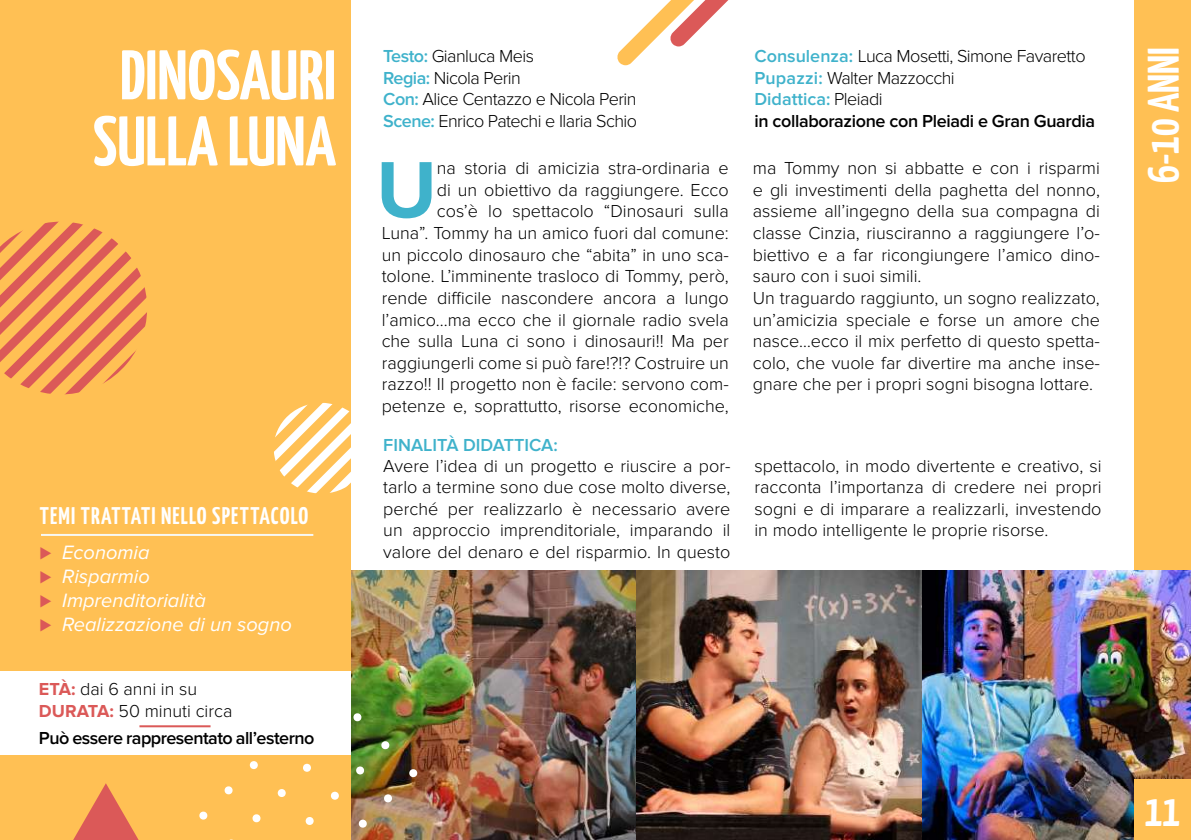
<style>
.page{position:relative;width:1191px;height:840px;background:#fff}
.page>*{position:absolute;margin:0;border:0;box-sizing:border-box;transform-origin:0 0}
.t1{font:700 82.8px "Proxima Nova";color:#3fb2cb}
.t2{font:700 70px/66px "Yanone Kaffeesatz";color:#fff;text-align:center}
.t3{font:700 44px "Yanone Kaffeesatz";color:#fff}
.t4{font:700 24px "Yanone Kaffeesatz";letter-spacing:.05em;color:#fff}
.t5{font:italic 20px/24px "Proxima Nova";color:#fff}
.t6{font:300 18px/21.6px "Proxima Nova";color:#000}
.t7{font:300 18px/21.6px "Proxima Nova";letter-spacing:-.03em;color:#000}
.t8{font:600 18px "Proxima Nova";letter-spacing:-.03em;color:#000}
.t9{font:600 18px "Proxima Nova";color:#3fb2cb}
.s1{font-weight:600;color:#3fb2cb}
.s2{font-weight:600}
.s3{font-weight:300;font-style:normal;color:#db5958}
.s4{font-weight:700;color:#db5958}
</style>
<div class="page">
<img style="left:350px;top:570px;width:286px;height:269px">
<img style="left:636px;top:570px;width:286px;height:269px">
<div style="left:0;top:0;width:350px;height:839px;background:#ffc054"></div>
<div style="left:1134px;top:0;width:57px;height:839px;background:#ffc054"></div>
<img style="left:922px;top:570px;width:269px;height:269px">
<svg style="left:274px;top:402px;width:77px;height:96px"></svg>
<svg style="left:199px;top:811px;width:9px;height:8px"></svg>
<svg style="left:224px;top:786px;width:9px;height:8px"></svg>
<svg style="left:249px;top:761px;width:9px;height:8px"></svg>
<svg style="left:252px;top:814px;width:9px;height:8px"></svg>
<svg style="left:277px;top:789px;width:9px;height:8px"></svg>
<svg style="left:303px;top:763px;width:8px;height:8px"></svg>
<svg style="left:353px;top:712px;width:9px;height:9px"></svg>
<svg style="left:305px;top:817px;width:9px;height:7px"></svg>
<svg style="left:330px;top:791px;width:9px;height:8px"></svg>
<svg style="left:356px;top:765px;width:8px;height:9px"></svg>
<svg style="left:381px;top:740px;width:9px;height:9px"></svg>
<svg style="left:358px;top:818px;width:9px;height:9px"></svg>
<svg style="left:383px;top:793px;width:9px;height:9px"></svg>
<svg style="left:409px;top:768px;width:9px;height:9px"></svg>
<svg style="left:74px;top:783px;width:64px;height:56px"></svg>
<div style="left:0;top:671px;width:350px;height:83px;background:#fff"></div>
<hr style="left:139px;top:724px;width:71px;height:2px;background:#db5958">
<div style="left:1134px;top:779px;width:57px;height:60px;background:#ffc054"></div>
<hr style="left:41px;top:533px;width:272px;height:2px;background:#f7f8f3">
<svg style="left:0;top:221px;width:147px;height:174px"></svg>
<svg style="left:617px;top:0;width:112px;height:65px"></svg>
<h2 class="t2" style="left:93px;top:39px;width:244px">DINOSAURI<br>SULLA LUNA</h2>
<h3 class="t3" style="left:1132px;top:183px;width:137px;rotate:-90deg">6-10 ANNI</h3>
<p class="t7" style="left:383px;top:45px;width:255px"><span class="s1">Testo:</span> Gianluca Meis<br><span class="s1">Regia:</span> Nicola Perin<br><span class="s1">Con:</span> Alice Centazzo e Nicola Perin<br><span class="s1">Scene:</span> Enrico Patechi e Ilaria Schio</p>
<p class="t7" style="left:754px;top:45px;width:342px"><span class="s1">Consulenza:</span> Luca Mosetti, Simone Favaretto <span class="s1">Pupazzi:</span> Walter Mazzocchi<br><span class="s1">Didattica:</span> Pleiadi<br><span class="s2">in collaborazione con Pleiadi e Gran Guardia</span></p>
<h1 class="t1" style="left:376px;top:142px;width:62px">U</h1>
<p class="t6" style="left:382px;top:157px;width:349px;text-align:right">na storia di amicizia stra-ordinaria e<br>di un obiettivo da raggiungere. Ecco<br>cos’è lo spettacolo “Dinosauri sulla<br>Luna”. Tommy ha un amico fuori dal comune: un piccolo dinosauro che “abita” in uno sca&shy;tolone. L’imminente trasloco di Tommy, però, rende difficile nascondere ancora a lungo l’amico...ma ecco che il giornale radio svela che sulla Luna ci sono i dinosauri!! Ma per raggiungerli come si può fare!?!? Costruire un razzo!! Il progetto non è facile: servono com&shy;petenze e, soprattutto, risorse economiche,</p>
<p class="t6" style="left:753px;top:157px;width:349px">ma Tommy non si abbatte e con i risparmi e gli investimenti della paghetta del nonno, assieme all’ingegno della sua compagna di classe Cinzia, riusciranno a raggiungere l’o&shy;biettivo e a far ricongiungere l’amico dino&shy;sauro con i suoi simili.<br>Un traguardo raggiunto, un sogno realizzato, un’amicizia speciale e forse un amore che nasce…ecco il mix perfetto di questo spetta&shy;colo, che vuole far divertire ma anche inse&shy;gnare che per i propri sogni bisogna lottare.</p>
<h3 class="t4" style="left:40px;top:498px;width:270px">TEMI TRATTATI NELLO SPETTACOLO</h3>
<p class="t5" style="left:40px;top:540px;width:254px"><span class="s3">⊲</span> Economia<br><span class="s3">⊲</span> Risparmio<br><span class="s3">⊲</span> Imprenditorialità<br><span class="s3">⊲</span> Realizzazione di un sogno</p>
<p class="t6" style="left:39px;top:678px;width:195px"><span class="s4">ETÀ:</span> dai 6 anni in su<br><span class="s4">DURATA:</span> 50 minuti circa</p>
<p class="t8" style="left:39px;top:727px;width:277px">Può essere rappresentato all’esterno</p>
<p class="t9" style="left:383px;top:434px;width:176px">FINALITÀ DIDATTICA:</p>
<p class="t6" style="left:383px;top:454px;width:349px;text-align:justify">Avere l’idea di un progetto e riuscire a por&shy;tarlo a termine sono due cose molto diverse, perché per realizzarlo è necessario avere un approccio imprenditoriale, imparando il valore del denaro e del risparmio. In questo</p>
<p class="t6" style="left:754px;top:454px;width:349px;text-align:justify">spettacolo, in modo divertente e creativo, si racconta l’importanza di credere nei propri sogni e di imparare a realizzarli, investendo in modo intelligente le proprie risorse.</p>
<h3 class="t3" style="left:1145px;top:779px;width:37px">11</h3>
</div>
